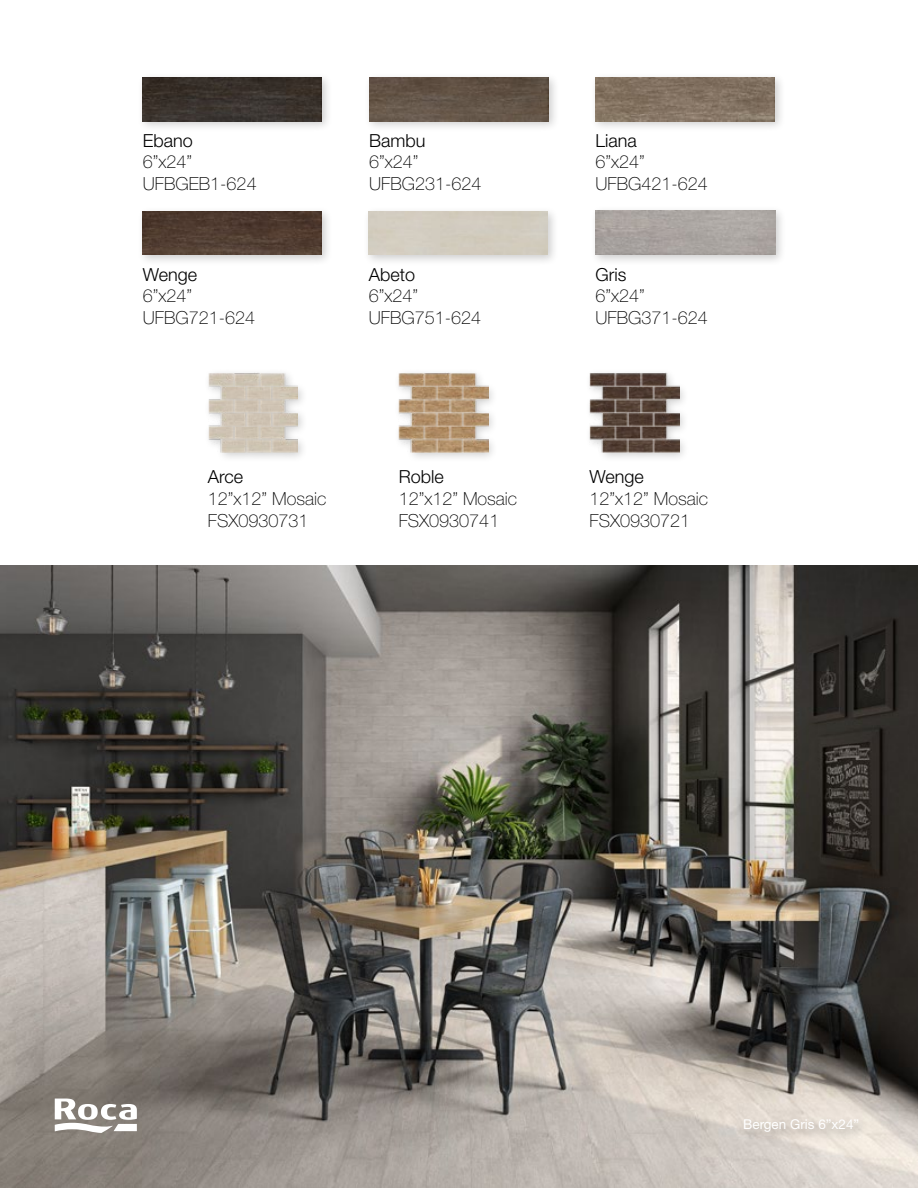
<style>
.page{position:relative;width:918px;height:1188px;background:#fff}
.page>*{position:absolute;margin:0;border:0;box-sizing:border-box;transform-origin:0 0}
.t1{font:100 18px/21.6px "Helvetica Neue LT Std";color:#000}
.t2{font:300 18px "Helvetica Neue LT Std";color:#000}
.t3{font:13.5px "Helvetica Neue LT Std";color:#fff}
</style>
<div class="page">
<img style="left:0;top:566px;width:918px;height:622px">
<svg style="left:54px;top:1099px;width:83px;height:35px"></svg>
<div style="left:741px;top:1116px;width:130px;height:28px;background:#000;opacity:.3"></div>
<div style="left:203px;top:368px;width:104px;height:94px;background:#000;opacity:.2"></div>
<img style="left:208px;top:373px;width:90px;height:79px">
<div style="left:393px;top:368px;width:105px;height:94px;background:#000;opacity:.2"></div>
<img style="left:399px;top:373px;width:90px;height:79px">
<div style="left:585px;top:368px;width:105px;height:94px;background:#000;opacity:.2"></div>
<img style="left:590px;top:373px;width:89px;height:79px">
<div style="left:138px;top:72px;width:195px;height:60px;background:#000;opacity:.2"></div>
<img style="left:143px;top:78px;width:179px;height:43px">
<div style="left:138px;top:206px;width:195px;height:60px;background:#000;opacity:.2"></div>
<img style="left:143px;top:212px;width:179px;height:43px">
<div style="left:364px;top:72px;width:196px;height:60px;background:#000;opacity:.2"></div>
<img style="left:369px;top:78px;width:179px;height:43px">
<div style="left:364px;top:206px;width:195px;height:60px;background:#000;opacity:.2"></div>
<div style="left:369px;top:212px;width:179px;height:43px;background:#d2ccbf"></div>
<div style="left:590px;top:72px;width:196px;height:60px;background:#000;opacity:.2"></div>
<img style="left:595px;top:78px;width:179px;height:43px">
<div style="left:590px;top:205px;width:196px;height:61px;background:#000;opacity:.2"></div>
<img style="left:595px;top:211px;width:180px;height:44px">
<p class="t2" style="left:143px;top:129px;width:52px">Ebano</p>
<p class="t1" style="left:143px;top:151px;width:115px">6”x24”<br>UFBGEB1-624</p>
<p class="t2" style="left:143px;top:263px;width:56px">Wenge</p>
<p class="t1" style="left:143px;top:285px;width:114px">6”x24”<br>UFBG721-624</p>
<p class="t2" style="left:369px;top:129px;width:58px">Bambu</p>
<p class="t1" style="left:369px;top:151px;width:114px">6”x24”<br>UFBG231-624</p>
<p class="t2" style="left:369px;top:263px;width:48px">Abeto</p>
<p class="t1" style="left:369px;top:285px;width:114px">6”x24”<br>UFBG751-624</p>
<p class="t2" style="left:208px;top:466px;width:37px">Arce</p>
<p class="t1" style="left:208px;top:488px;width:120px">12”x12” Mosaic<br>FSX0930731</p>
<p class="t2" style="left:399px;top:466px;width:47px">Roble</p>
<p class="t1" style="left:399px;top:488px;width:120px">12”x12” Mosaic<br>FSX0930741</p>
<p class="t2" style="left:595px;top:129px;width:43px">Liana</p>
<p class="t1" style="left:595px;top:151px;width:114px">6”x24”<br>UFBG421-624</p>
<p class="t2" style="left:595px;top:263px;width:32px">Gris</p>
<p class="t1" style="left:595px;top:285px;width:114px">6”x24”<br>UFBG371-624</p>
<p class="t2" style="left:590px;top:466px;width:56px">Wenge</p>
<p class="t1" style="left:590px;top:488px;width:120px">12”x12” Mosaic<br>FSX0930721</p>
<p class="t3" style="left:743px;top:1117px;width:118px">Bergen Gris 6”x24”</p>
</div>
